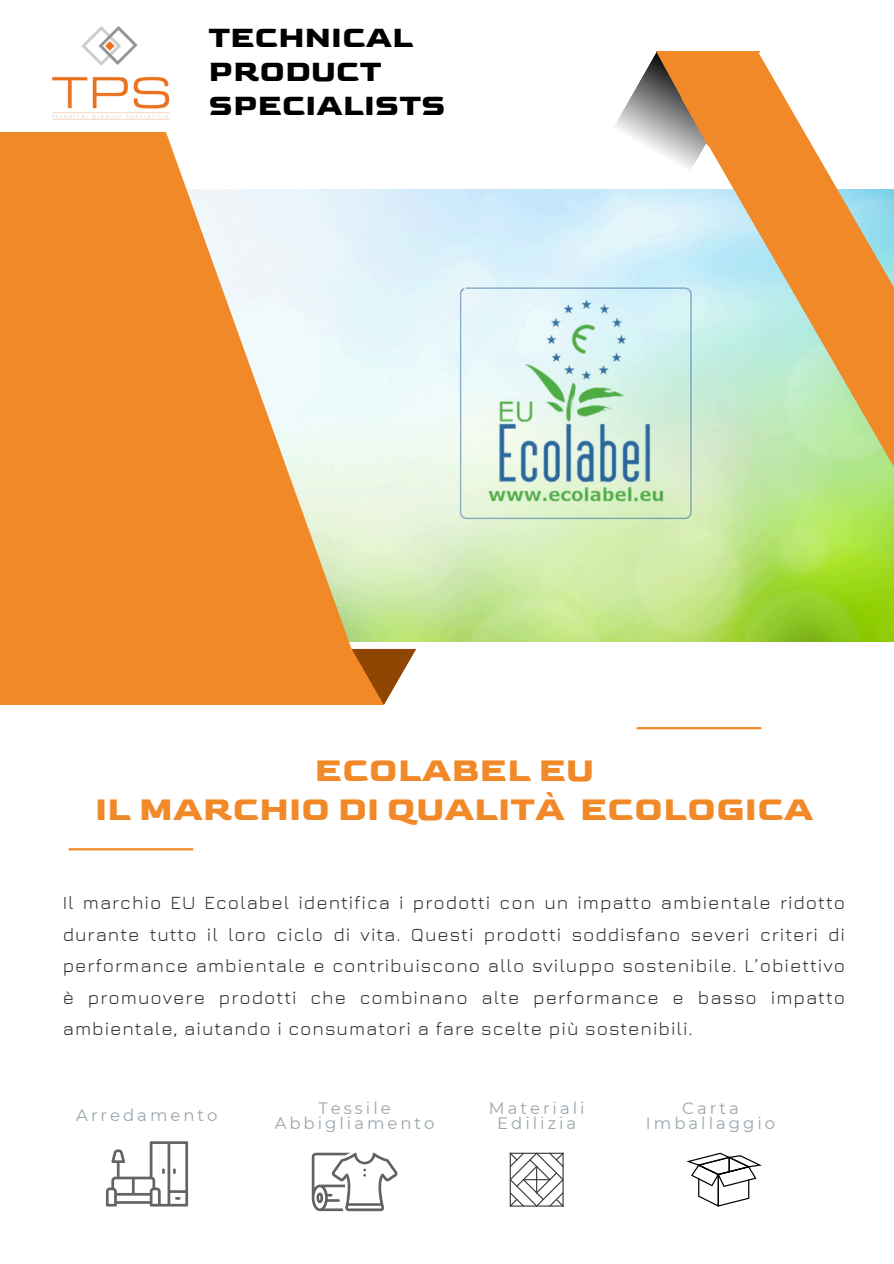
<style>
.page{position:relative;width:894px;height:1264px;background:#fff}
.page>*{position:absolute;margin:0;border:0;box-sizing:border-box;transform-origin:0 0}
.t1{font:700 34.5px/38.2px "Goldman";color:#f18929;text-align:center}
.t2{font:700 30.6px/34.3px "Goldman";color:#000}
.t3{font:18.75px/31.5px "Jura";letter-spacing:.05em;color:#2d2d2d;text-align:justify}
.t4{font:16.5px "Montserrat";letter-spacing:.18em;color:#9ca6ad}
</style>
<div class="page">
<img style="left:354px;top:189px;width:327px;height:452px">
<svg style="left:681px;top:55px;width:212px;height:587px;background:#ccd38f"></svg>
<svg style="left:0;top:649px;width:416px;height:56px;background:#e8882e"></svg>
<svg style="left:615px;top:51px;width:145px;height:121px"></svg>
<svg style="left:0;top:132px;width:354px;height:525px;background:#f0a65e"></svg>
<hr style="left:637px;top:727px;width:123px;height:2px;background:#f18929">
<hr style="left:69px;top:848px;width:123px;height:2px;background:#f18929">
<img style="left:52px;top:26px;width:118px;height:94px">
<svg style="left:106px;top:1141px;width:82px;height:65px"></svg>
<svg style="left:312px;top:1152px;width:86px;height:59px"></svg>
<svg style="left:509px;top:1152px;width:54px;height:54px"></svg>
<svg style="left:686px;top:1152px;width:75px;height:54px"></svg>
<p class="t2" style="left:208px;top:20px;width:238px">TECHNICAL<br>PRODUCT<br>SPECIALISTS</p>
<p class="t1" style="left:95px;top:751px;width:719px">ECOLABEL EU<br>IL MARCHIO DI QUALITÀ ECOLOGICA</p>
<p class="t3" style="left:63px;top:886px;width:783px">Il marchio EU Ecolabel identifica i prodotti con un impatto ambientale ridotto durante tutto il loro ciclo di vita. Questi prodotti soddisfano severi criteri di performance ambientale e contribuiscono allo sviluppo sostenibile. L’obiettivo è promuovere prodotti che combinano alte performance e basso impatto ambientale, aiutando i consumatori a fare scelte più sostenibili.</p>
<h1 class="t4" style="left:76px;top:1105px;width:143px">Arredamento</h1>
<h3 class="t4" style="left:318px;top:1097px;width:74px">Tessile</h3>
<p class="t4" style="left:274px;top:1112px;width:161px">Abbigliamento</p>
<p class="t4" style="left:489px;top:1097px;width:97px">Materiali</p>
<p class="t4" style="left:497px;top:1112px;width:80px">Edilizia</p>
<p class="t4" style="left:682px;top:1097px;width:58px">Carta</p>
<p class="t4" style="left:645px;top:1112px;width:131px">Imballaggio</p>
</div>
